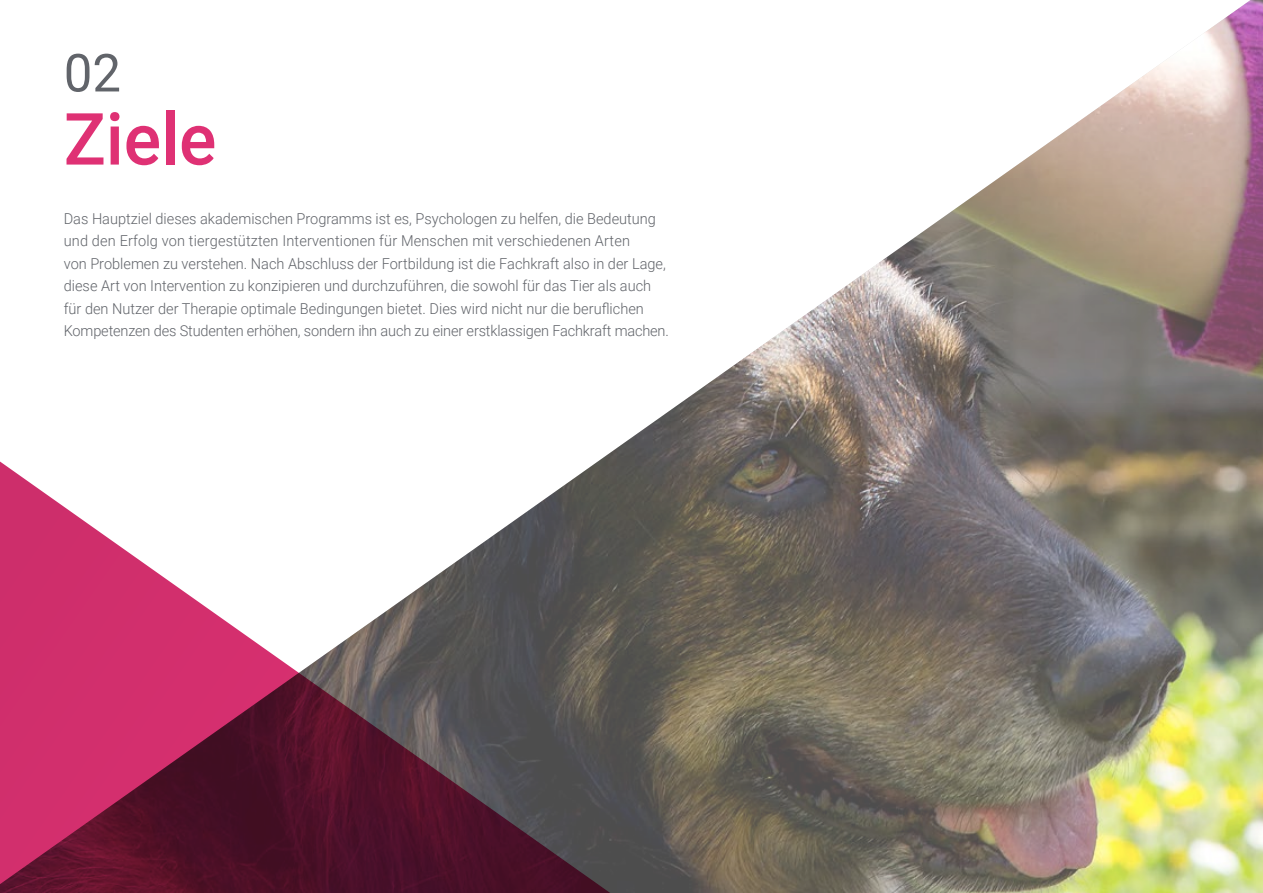
<style>
.page{position:relative;width:1263px;height:893px;background:#fff}
.page>*{position:absolute;margin:0;border:0;box-sizing:border-box;transform-origin:0 0}
.t1{font:500 72px "Roboto";color:#df3174}
.t2{font:52.5px "Roboto";color:#61646a}
.t3{font:300 15px/22.5px "Roboto";color:#61646a}
</style>
<div class="page">
<img style="left:620px;top:0;width:643px;height:893px">
<svg style="left:0;top:446px;width:640px;height:447px"></svg>
<h2 class="t2" style="left:64px;top:36px;width:59px">02</h2>
<h1 class="t1" style="left:64px;top:89px;width:154px">Ziele</h1>
<p class="t3" style="left:64px;top:207px;width:607px">Das Hauptziel dieses akademischen Programms ist es, Psychologen zu helfen, die Bedeutung und den Erfolg von tiergestützten Interventionen für Menschen mit verschiedenen Arten<br>von Problemen zu verstehen. Nach Abschluss der Fortbildung ist die Fachkraft also in der Lage, diese Art von Intervention zu konzipieren und durchzuführen, die sowohl für das Tier als auch für den Nutzer der Therapie optimale Bedingungen bietet. Dies wird nicht nur die beruflichen Kompetenzen des Studenten erhöhen, sondern ihn auch zu einer erstklassigen Fachkraft machen.</p>
</div>
